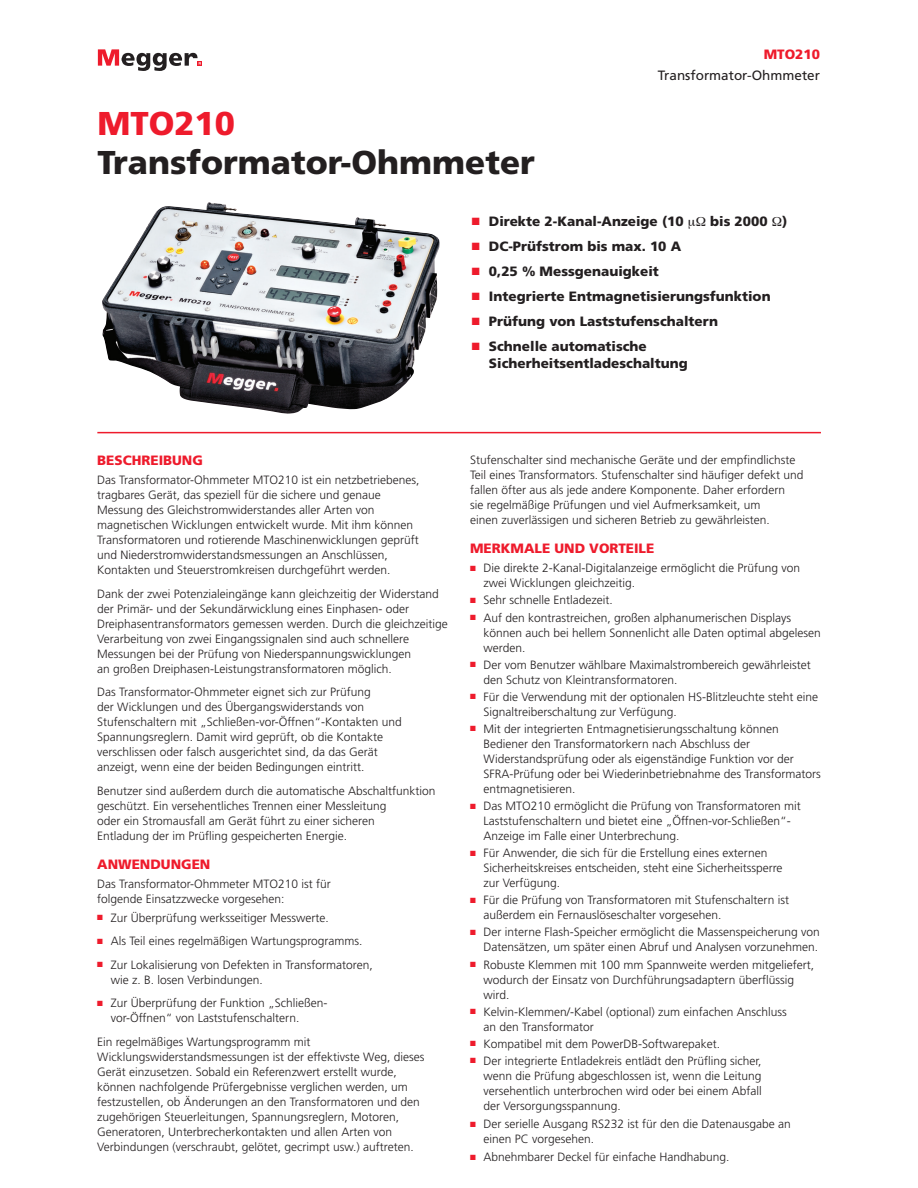
<style>
.page{position:relative;width:918px;height:1188px;background:#fff}
.page>*{position:absolute;margin:0;border:0;box-sizing:border-box;transform-origin:0 0}
.t1{font:900 33px "Frutiger LT Std";color:#231f20}
.t2{font:900 33px "Frutiger LT Std";color:#ee1b2c}
.t3{font:900 13.5px/16.5px "Frutiger LT Std";color:#231f20}
.t4{font:900 13.5px "Frutiger LT Std";color:#ee1b2c}
.t5{font:13.5px "Frutiger LT Std";color:#231f20}
.t6{font:300 12px/15px "Frutiger LT Std";color:#231f20}
.s1{color:#ee1b2c}
</style>
<div class="page">
<svg style="left:98px;top:49px;width:104px;height:22px"></svg>
<hr style="left:97px;top:432px;width:724px;height:1px;background:#ee1b2c">
<img style="left:102px;top:202px;width:338px;height:212px">
<h1 class="t2" style="left:97px;top:104px;width:139px">MTO210</h1>
<h1 class="t1" style="left:97px;top:143px;width:439px">Transformator-Ohmmeter</h1>
<p class="t4" style="left:764px;top:46px;width:58px">MTO210</p>
<p class="t5" style="left:658px;top:67px;width:164px">Transformator-Ohmmeter</p>
<p class="t3" style="left:472px;top:213px;width:213px"><span class="s1">■</span> Direkte 2-Kanal-Anzeige (10</p>
<p class="t3" style="left:710px;top:213px;width:79px">bis 2000 )</p>
<p class="t3" style="left:472px;top:238px;width:211px"><span class="s1">■</span> DC-Prüfstrom bis max. 10 A</p>
<p class="t3" style="left:472px;top:263px;width:188px"><span class="s1">■</span> 0,25 % Messgenauigkeit</p>
<p class="t3" style="left:472px;top:288px;width:300px"><span class="s1">■</span> Integrierte Entmagnetisierungsfunktion</p>
<p class="t3" style="left:472px;top:313px;width:248px"><span class="s1">■</span> Prüfung von Laststufenschaltern</p>
<p class="t3" style="left:489px;top:338px;width:200px;text-indent:-17px"><span class="s1">■</span> Schnelle automatische<br>Sicherheitsentladeschaltung</p>
<p class="t4" style="left:97px;top:452px;width:107px">BESCHREIBUNG</p>
<p class="t6" style="left:97px;top:473px;width:324px">Das Transformator-Ohmmeter MTO210 ist ein netzbetriebenes, tragbares Gerät, das speziell für die sichere und genaue Messung des Gleichstromwiderstandes aller Arten von magnetischen Wicklungen entwickelt wurde. Mit ihm können Transformatoren und rotierende Maschinenwicklungen geprüft und Niederstromwiderstandsmessungen an Anschlüssen, Kontakten und Steuerstromkreisen durchgeführt werden.</p>
<p class="t6" style="left:97px;top:586px;width:352px">Dank der zwei Potenzialeingänge kann gleichzeitig der Widerstand der Primär- und der Sekundärwicklung eines Einphasen- oder Dreiphasentransformators gemessen werden. Durch die gleichzeitige Verarbeitung von zwei Eingangssignalen sind auch schnellere Messungen bei der Prüfung von Niederspannungswicklungen<br>an großen Dreiphasen-Leistungstransformatoren möglich.</p>
<p class="t6" style="left:97px;top:685px;width:306px">Das Transformator-Ohmmeter eignet sich zur Prüfung<br>der Wicklungen und des Übergangswiderstands von Stufenschaltern mit „Schließen-vor-Öffnen“-Kontakten und Spannungsreglern. Damit wird geprüft, ob die Kontakte verschlissen oder falsch ausgerichtet sind, da das Gerät anzeigt, wenn eine der beiden Bedingungen eintritt.</p>
<p class="t6" style="left:97px;top:783px;width:340px">Benutzer sind außerdem durch die automatische Abschaltfunktion geschützt. Ein versehentliches Trennen einer Messleitung<br>oder ein Stromausfall am Gerät führt zu einer sicheren<br>Entladung der im Prüfling gespeicherten Energie.</p>
<p class="t4" style="left:97px;top:856px;width:115px">ANWENDUNGEN</p>
<p class="t6" style="left:97px;top:877px;width:235px">Das Transformator-Ohmmeter MTO210 ist für folgende Einsatzzwecke vorgesehen:</p>
<p class="t6" style="left:97px;top:910px;width:233px"><span class="s1">■</span> Zur Überprüfung werksseitiger Messwerte.</p>
<p class="t6" style="left:97px;top:934px;width:267px"><span class="s1">■</span> Als Teil eines regelmäßigen Wartungsprogramms.</p>
<p class="t6" style="left:111px;top:957px;width:264px;text-indent:-14px"><span class="s1">■</span> Zur Lokalisierung von Defekten in Transformatoren, wie z. B. losen Verbindungen.</p>
<p class="t6" style="left:111px;top:996px;width:218px;text-indent:-14px"><span class="s1">■</span> Zur Überprüfung der Funktion „Schließen&shy;vor-Öffnen“ von Laststufenschaltern.</p>
<p class="t6" style="left:97px;top:1034px;width:329px">Ein regelmäßiges Wartungsprogramm mit Wicklungswiderstandsmessungen ist der effektivste Weg, dieses Gerät einzusetzen. Sobald ein Referenzwert erstellt wurde, können nachfolgende Prüfergebnisse verglichen werden, um festzustellen, ob Änderungen an den Transformatoren und den zugehörigen Steuerleitungen, Spannungsreglern, Motoren, Generatoren, Unterbrecherkontakten und allen Arten von Verbindungen (verschraubt, gelötet, gecrimpt usw.) auftreten.</p>
<p class="t6" style="left:470px;top:452px;width:335px">Stufenschalter sind mechanische Geräte und der empfindlichste Teil eines Transformators. Stufenschalter sind häufiger defekt und fallen öfter aus als jede andere Komponente. Daher erfordern<br>sie regelmäßige Prüfungen und viel Aufmerksamkeit, um<br>einen zuverlässigen und sicheren Betrieb zu gewährleisten.</p>
<p class="t4" style="left:470px;top:540px;width:186px">MERKMALE UND VORTEILE</p>
<p class="t6" style="left:484px;top:561px;width:318px;text-indent:-14px"><span class="s1">■</span> Die direkte 2-Kanal-Digitalanzeige ermöglicht die Prüfung von zwei Wicklungen gleichzeitig.</p>
<p class="t6" style="left:470px;top:593px;width:144px"><span class="s1">■</span> Sehr schnelle Entladezeit.</p>
<p class="t6" style="left:484px;top:610px;width:339px;text-indent:-14px"><span class="s1">■</span> Auf den kontrastreichen, großen alphanumerischen Displays können auch bei hellem Sonnenlicht alle Daten optimal abgelesen werden.</p>
<p class="t6" style="left:484px;top:657px;width:329px;text-indent:-14px"><span class="s1">■</span> Der vom Benutzer wählbare Maximalstrombereich gewährleistet den Schutz von Kleintransformatoren.</p>
<p class="t6" style="left:484px;top:689px;width:336px;text-indent:-14px"><span class="s1">■</span> Für die Verwendung mit der optionalen HS-Blitzleuchte steht eine<br>Signaltreiberschaltung zur Verfügung.</p>
<p class="t6" style="left:484px;top:722px;width:339px;text-indent:-14px"><span class="s1">■</span> Mit der integrierten Entmagnetisierungsschaltung können Bediener den Transformatorkern nach Abschluss der Widerstandsprüfung oder als eigenständige Funktion vor der SFRA-Prüfung oder bei Wiederinbetriebnahme des Transformators entmagnetisieren.</p>
<p class="t6" style="left:484px;top:799px;width:319px;text-indent:-14px"><span class="s1">■</span> Das MTO210 ermöglicht die Prüfung von Transformatoren mit<br>Laststufenschaltern und bietet eine „Öffnen-vor-Schließen“-<br>Anzeige im Falle einer Unterbrechung.</p>
<p class="t6" style="left:484px;top:846px;width:300px;text-indent:-14px"><span class="s1">■</span> Für Anwender, die sich für die Erstellung eines externen<br>Sicherheitskreises entscheiden, steht eine Sicherheitssperre zur Verfügung.</p>
<p class="t6" style="left:484px;top:893px;width:307px;text-indent:-14px"><span class="s1">■</span> Für die Prüfung von Transformatoren mit Stufenschaltern ist außerdem ein Fernauslöseschalter vorgesehen.</p>
<p class="t6" style="left:470px;top:925px;width:351px;text-align:right"><span class="s1">■</span> Der interne Flash-Speicher ermöglicht die Massenspeicherung von<br>Datensätzen, um später einen Abruf und Analysen vorzunehmen.</p>
<p class="t6" style="left:484px;top:957px;width:332px;text-indent:-14px"><span class="s1">■</span> Robuste Klemmen mit 100 mm Spannweite werden mitgeliefert, wodurch der Einsatz von Durchführungsadaptern überflüssig wird.</p>
<p class="t6" style="left:484px;top:1004px;width:305px;text-indent:-14px"><span class="s1">■</span> Kelvin-Klemmen/-Kabel (optional) zum einfachen Anschluss an den Transformator</p>
<p class="t6" style="left:470px;top:1036px;width:251px"><span class="s1">■</span> Kompatibel mit dem PowerDB-Softwarepaket.</p>
<p class="t6" style="left:484px;top:1054px;width:280px;text-align:justify;text-indent:-14px"><span class="s1">■</span> Der integrierte Entladekreis entlädt den Prüfling sicher, wenn die Prüfung abgeschlossen ist, wenn die Leitung versehentlich unterbrochen wird oder bei einem Abfall der Versorgungsspannung.</p>
<p class="t6" style="left:484px;top:1117px;width:309px;text-indent:-14px"><span class="s1">■</span> Der serielle Ausgang RS232 ist für den die Datenausgabe an einen PC vorgesehen.</p>
<p class="t6" style="left:470px;top:1150px;width:261px"><span class="s1">■</span> Abnehmbarer Deckel für einfache Handhabung.</p>
</div>
